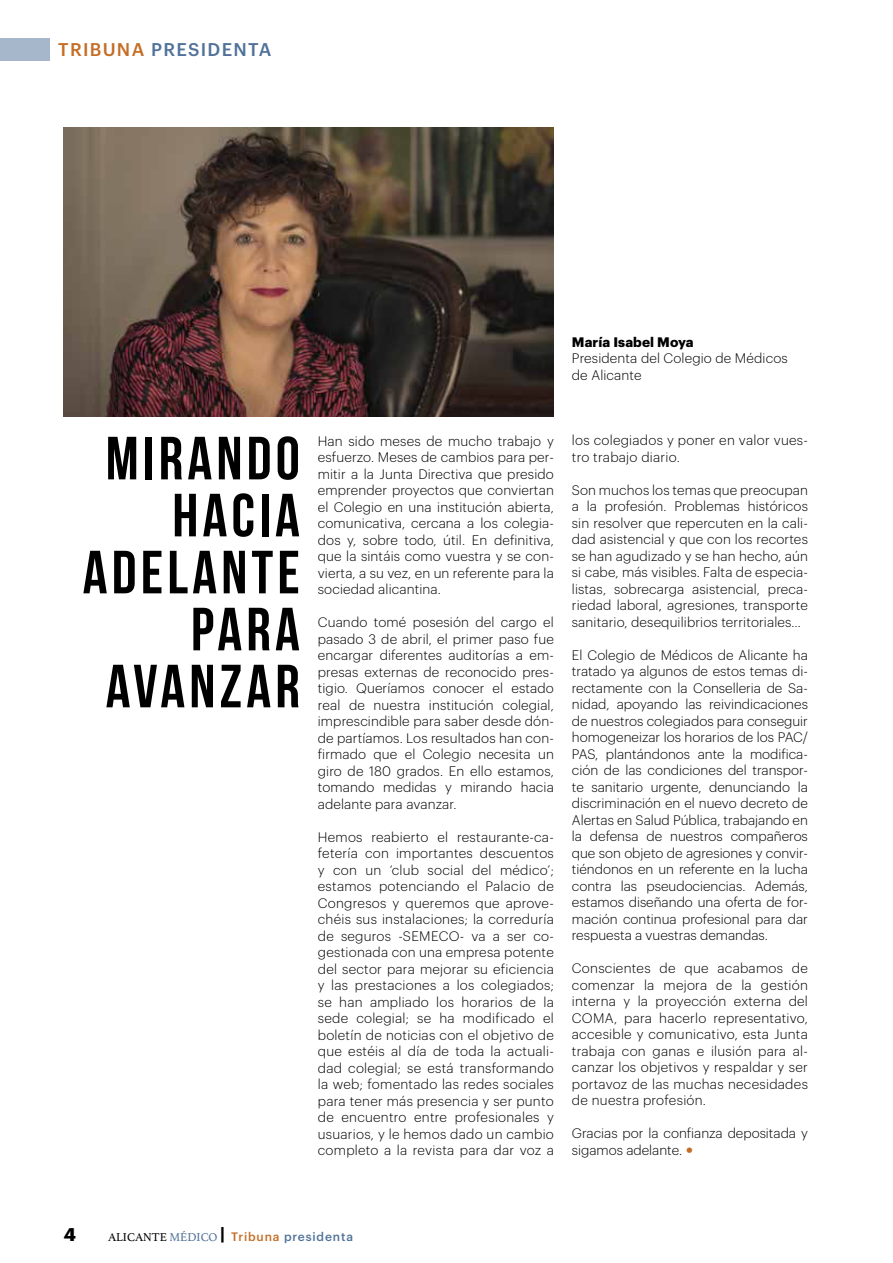
<style>
.page{position:relative;width:893px;height:1263px;background:#fff}
.page>*{position:absolute;margin:0;border:0;box-sizing:border-box;transform-origin:0 0}
.t1{font:60.75px/57px "Bebas Neue";letter-spacing:.07em;color:#000;text-align:right}
.t2{font:500 18px "Graphik";letter-spacing:.07em;color:#507199}
.t3{font:700 18px "Graphik";color:#000}
.t4{font:300 13.5px/16.5px "Graphik";letter-spacing:.01em;color:#000;text-align:justify}
.t5{font:700 13.5px "Graphik";letter-spacing:.01em;color:#000}
.t6{font:500 12px "Graphik";letter-spacing:.07em;color:#507199}
.s1{color:#c56d25}
.s2{font-size:25.5px;color:#c56d25}
.s3{font-family:"Athelas";font-weight:400;color:#000}
.s4{font-family:"Athelas";font-weight:400;color:#507098}
.s5{font-weight:700;font-size:18px;color:#000}
</style>
<div class="page">
<div style="left:0;top:38px;width:49px;height:23px;background:#a7b7cb"></div>
<img style="left:64px;top:128px;width:490px;height:289px">
<h2 class="t2" style="left:58px;top:36px;width:215px"><span class="s1">TRIBUNA</span> PRESIDENTA</h2>
<p class="t5" style="left:572px;top:331px;width:123px">María Isabel Moya</p>
<p class="t4" style="left:572px;top:349px;width:217px">Presidenta del Colegio de Médicos de Alicante</p>
<h1 class="t1" style="left:83px;top:429px;width:219px">MIRANDO<br>HACIA<br>ADELANTE<br>PARA<br>AVANZAR</h1>
<p class="t4" style="left:318px;top:431px;width:238px">Han sido meses de mucho trabajo y esfuerzo. Meses de cambios para per&shy;mitir a la Junta Directiva que presido emprender proyectos que conviertan el Colegio en una institución abierta, comunicativa, cercana a los colegia&shy;dos y, sobre todo, útil. En definitiva, que la sintáis como vuestra y se con&shy;vierta, a su vez, en un referente para la sociedad alicantina.</p>
<p class="t4" style="left:318px;top:613px;width:238px">Cuando tomé posesión del cargo el pasado 3 de abril, el primer paso fue encargar diferentes auditorías a em&shy;presas externas de reconocido pres&shy;tigio. Queríamos conocer el estado real de nuestra institución colegial, imprescindible para saber desde dón&shy;de partíamos. Los resultados han con&shy;firmado que el Colegio necesita un giro de 180 grados. En ello estamos, tomando medidas y mirando hacia adelante para avanzar.</p>
<p class="t4" style="left:318px;top:827px;width:238px">Hemos reabierto el restaurante-ca&shy;fetería con importantes descuentos y con un ‘club social del médico’; estamos potenciando el Palacio de Congresos y queremos que aprove&shy;chéis sus instalaciones; la correduría de seguros -SEMECO- va a ser co&shy;gestionada con una empresa potente del sector para mejorar su eficiencia y las prestaciones a los colegiados; se han ampliado los horarios de la sede colegial; se ha modificado el boletín de noticias con el objetivo de que estéis al día de toda la actuali&shy;dad colegial; se está transformando la web; fomentado las redes sociales para tener más presencia y ser punto de encuentro entre profesionales y usuarios, y le hemos dado un cambio completo a la revista para dar voz a</p>
<p class="t4" style="left:572px;top:431px;width:238px">los colegiados y poner en valor vues&shy;tro trabajo diario.</p>
<p class="t4" style="left:572px;top:481px;width:238px">Son muchos los temas que preocupan a la profesión. Problemas históricos sin resolver que repercuten en la cali&shy;dad asistencial y que con los recortes se han agudizado y se han hecho, aún si cabe, más visibles. Falta de especia&shy;listas, sobrecarga asistencial, preca&shy;riedad laboral, agresiones, transporte sanitario, desequilibrios territoriales…</p>
<p class="t4" style="left:572px;top:646px;width:238px">El Colegio de Médicos de Alicante ha tratado ya algunos de estos temas di&shy;rectamente con la Conselleria de Sa&shy;nidad, apoyando las reivindicaciones de nuestros colegiados para conseguir homogeneizar los horarios de los PAC/ PAS, plantándonos ante la modifica&shy;ción de las condiciones del transpor&shy;te sanitario urgente, denunciando la discriminación en el nuevo decreto de Alertas en Salud Pública, trabajando en la defensa de nuestros compañeros que son objeto de agresiones y convir&shy;tiéndonos en un referente en la lucha contra las pseudociencias. Además, estamos diseñando una oferta de for&shy;mación continua profesional para dar respuesta a vuestras demandas.</p>
<p class="t4" style="left:572px;top:959px;width:238px">Conscientes de que acabamos de comenzar la mejora de la gestión interna y la proyección externa del COMA, para hacerlo representativo, accesible y comunicativo, esta Junta trabaja con ganas e ilusión para al&shy;canzar los objetivos y respaldar y ser portavoz de las muchas necesidades de nuestra profesión.</p>
<p class="t4" style="left:572px;top:1124px;width:238px">Gracias por la confianza depositada y sigamos adelante. <span class="s2">•</span></p>
<h2 class="t3" style="left:64px;top:1220px;width:14px">4</h2>
<p class="t6" style="left:108px;top:1227px;width:246px"><span class="s3">ALICANTE</span> <span class="s4">MÉDICO</span> <span class="s5">|</span> <span class="s1">Tribuna</span> presidenta</p>
</div>
